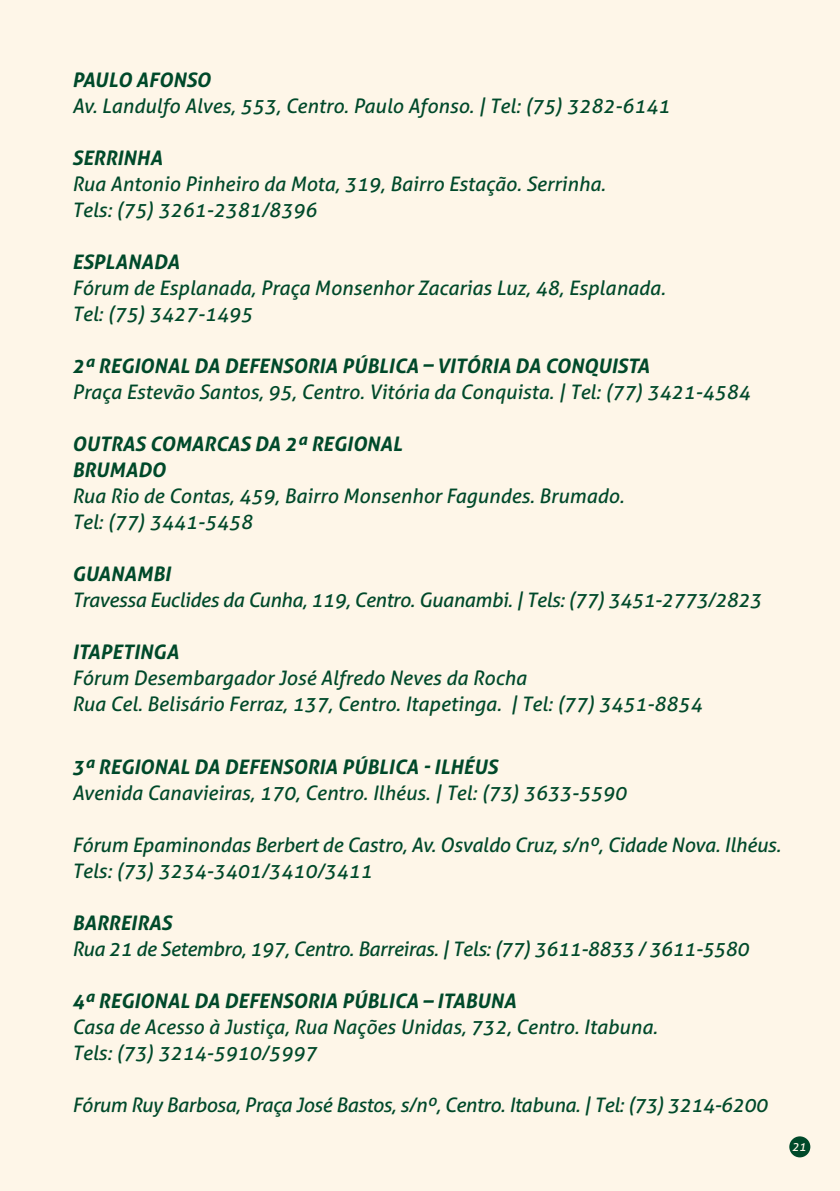
<style>
.page{position:relative;width:840px;height:1191px;background:#fff}
.page>*{position:absolute;margin:0;border:0;box-sizing:border-box;transform-origin:0 0}
.t1{font:italic 20px/26px "Aller";color:#00492a}
.t2{font:italic 700 20px/26px "Aller";color:#00492a}
.t3{font:italic 20px "Aller";letter-spacing:-.02em;color:#00492a}
.t4{font:italic 12.2px "Aller";color:#fef6e8}
</style>
<div class="page">
<div style="left:0;top:0;width:839px;height:1191px;background:#fef6e8"></div>
<div style="left:788px;top:1136px;width:21px;height:21px;background:#00492a;border-radius:50%"></div>
<p class="t2" style="left:72px;top:66px;width:24px">PAULO</p>
<p class="t2" style="left:136px;top:66px;width:26px">AFONSO</p>
<p class="t1" style="left:72px;top:92px;width:599px">Av. Landulfo Alves, 553, Centro. Paulo Afonso. | Tel: (75) 3282-6141</p>
<p class="t2" style="left:72px;top:144px;width:23px">SERRINHA</p>
<p class="t1" style="left:72px;top:170px;width:534px">Rua Antonio Pinheiro da Mota, 319, Bairro Estação. Serrinha.<br>Tels: (75) 3261-2381/8396</p>
<p class="t2" style="left:72px;top:248px;width:24px">ESPLANADA</p>
<p class="t1" style="left:72px;top:274px;width:594px">Fórum de Esplanada, Praça Monsenhor Zacarias Luz, 48, Esplanada.<br>Tel: (75) 3427-1495</p>
<p class="t2" style="left:72px;top:352px;width:578px">2ª REGIONAL DA DEFENSORIA PÚBLICA – VITÓRIA DA CONQUISTA</p>
<p class="t1" style="left:72px;top:378px;width:679px">Praça Estevão Santos, 95, Centro. Vitória da Conquista. | Tel: (77) 3421-4584</p>
<p class="t2" style="left:72px;top:430px;width:331px">OUTRAS COMARCAS DA 2ª REGIONAL<br>BRUMADO</p>
<p class="t1" style="left:72px;top:482px;width:553px">Rua Rio de Contas, 459, Bairro Monsenhor Fagundes. Brumado.<br>Tel: (77) 3441-5458</p>
<p class="t2" style="left:72px;top:560px;width:26px">GUANAMBI</p>
<p class="t3" style="left:72px;top:587px;width:690px">Travessa Euclides da Cunha, 119, Centro. Guanambi. | Tels: (77) 3451-2773/2823</p>
<p class="t2" style="left:72px;top:638px;width:18px">ITAPETINGA</p>
<p class="t1" style="left:72px;top:664px;width:631px">Fórum Desembargador José Alfredo Neves da Rocha<br>Rua Cel. Belisário Ferraz, 137, Centro. Itapetinga. | Tel: (77) 3451-8854</p>
<p class="t2" style="left:72px;top:754px;width:427px">3ª REGIONAL DA DEFENSORIA PÚBLICA - ILHÉUS</p>
<p class="t1" style="left:72px;top:780px;width:555px">Avenida Canavieiras, 170, Centro. Ilhéus. | Tel: (73) 3633-5590</p>
<p class="t1" style="left:72px;top:832px;width:709px">Fórum Epaminondas Berbert de Castro, Av. Osvaldo Cruz, s/nº, Cidade Nova. Ilhéus.<br>Tels: (73) 3234-3401/3410/3411</p>
<p class="t2" style="left:72px;top:910px;width:24px">BARREIRAS</p>
<p class="t3" style="left:72px;top:937px;width:678px">Rua 21 de Setembro, 197, Centro. Barreiras. | Tels: (77) 3611-8833 / 3611-5580</p>
<p class="t2" style="left:72px;top:988px;width:445px">4ª REGIONAL DA DEFENSORIA PÚBLICA – ITABUNA</p>
<p class="t1" style="left:72px;top:1014px;width:586px">Casa de Acesso à Justiça, Rua Nações Unidas, 732, Centro. Itabuna.<br>Tels: (73) 3214-5910/5997</p>
<p class="t3" style="left:72px;top:1093px;width:696px">Fórum Ruy Barbosa, Praça José Bastos, s/nº, Centro. Itabuna. | Tel: (73) 3214-6200</p>
<p class="t4" style="left:791px;top:1138px;width:16px">21</p>
</div>
